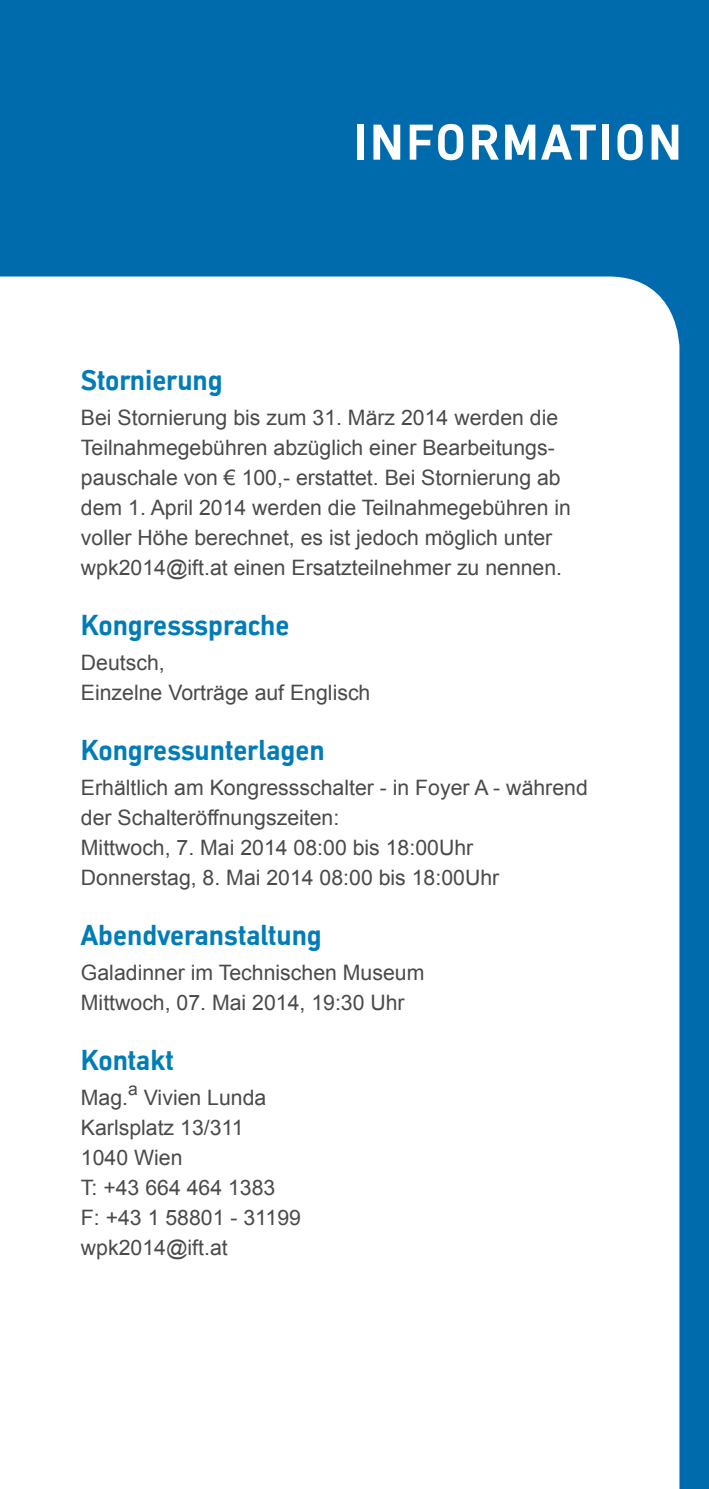
<style>
.page{position:relative;width:709px;height:1489px;background:#fff}
.page>*{position:absolute;margin:0;border:0;box-sizing:border-box;transform-origin:0 0}
.t1{font:700 52.5px "TU Headline";letter-spacing:.05em;color:#fff}
.t2{font:700 30px "TU Headline";color:#007cb8}
.t3{font:21.25px/30px "Arial";color:#4a4a49}
.t4{font:17.5px "Arial";color:#4a4a49}
</style>
<div class="page">
<div style="left:0;top:0;width:709px;height:1488px;background:#006bac"></div>
<div style="left:0;top:276px;width:679px;height:1212px;background:#fff"></div>
<h1 class="t1" style="left:354px;top:112px;width:329px">INFORMATION</h1>
<h2 class="t2" style="left:81px;top:362px;width:143px">Stornierung</h2>
<p class="t3" style="left:81px;top:402px;width:491px">Bei Stornierung bis zum 31. März 2014 werden die Teilnahmegebühren abzüglich einer Bearbeitungs&shy;pauschale von € 100,- erstattet. Bei Stornierung ab dem 1. April 2014 werden die Teilnahmegebühren in voller Höhe berechnet, es ist jedoch möglich unter wpk2014@ift.at einen Ersatzteilnehmer zu nennen.</p>
<h2 class="t2" style="left:81px;top:607px;width:210px">Kongresssprache</h2>
<p class="t3" style="left:81px;top:647px;width:291px">Deutsch,<br>Einzelne Vorträge auf Englisch</p>
<h2 class="t2" style="left:81px;top:732px;width:245px">Kongressunterlagen</h2>
<p class="t3" style="left:81px;top:772px;width:508px">Erhältlich am Kongressschalter - in Foyer A - während der Schalteröffnungszeiten:<br>Mittwoch, 7. Mai 2014 08:00 bis 18:00Uhr Donnerstag, 8. Mai 2014 08:00 bis 18:00Uhr</p>
<h2 class="t2" style="left:81px;top:917px;width:242px">Abendveranstaltung</h2>
<p class="t3" style="left:81px;top:957px;width:345px">Galadinner im Technischen Museum<br>Mittwoch, 07. Mai 2014, 19:30 Uhr</p>
<h2 class="t2" style="left:81px;top:1042px;width:94px">Kontakt</h2>
<p class="t3" style="left:81px;top:1082px;width:49px">Mag.</p>
<p class="t4" style="left:128px;top:1077px;width:11px">a</p>
<p class="t3" style="left:81px;top:1082px;width:221px;text-indent:63px">Vivien Lunda<br>Karlsplatz 13/311<br>1040 Wien<br>T: +43 664 464 1383<br>F: +43 1 58801 - 31199 wpk2014@ift.at</p>
</div>
